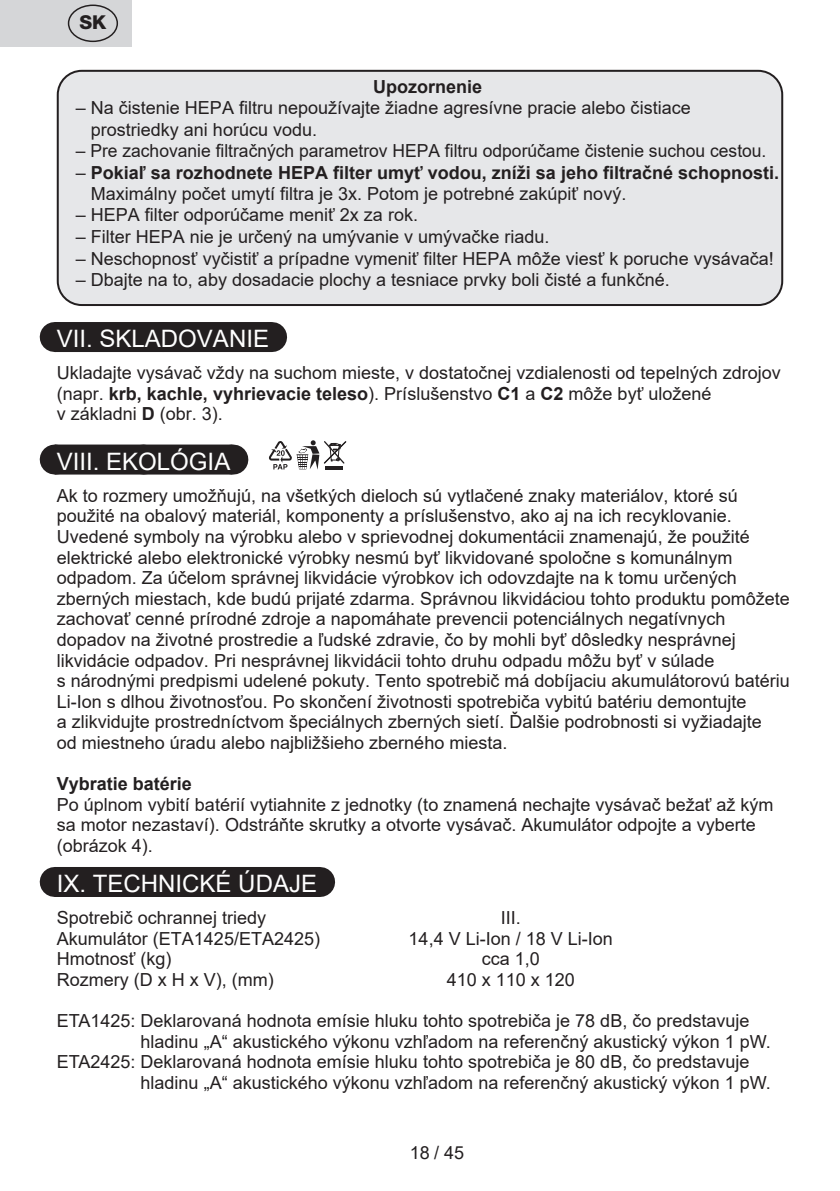
<style>
.page{position:relative;width:840px;height:1191px;background:#fff}
.page>*{position:absolute;margin:0;border:0;box-sizing:border-box;transform-origin:0 0}
.Grafický_nadpis_ETA{font:24px "Arial";color:#fff}
.t1{font:800 19.2px "Helvetica Neue OT";color:#231f20}
.Normální{font:18px/20.6px "Arial";color:#231f20}
._3_Text{font:18px/20.6px "Arial";color:#231f20}
.Normální-2{font:700 18px/21.4px "Arial";color:#231f20}
.text{font:18px "Arial";color:#231f20}
.s1{font-weight:400}
.s2{font-weight:700}
</style>
<div class="page">
<div style="left:55px;top:322px;width:216px;height:30px;background:#231f20"></div>
<hr style="left:271px;top:322px;width:1px;height:30px;background:#231f20">
<div style="left:55px;top:444px;width:177px;height:30px;background:#231f20"></div>
<svg style="left:143px;top:444px;width:45px;height:1px"></svg>
<hr style="left:232px;top:444px;width:1px;height:30px;background:#231f20">
<div style="left:55px;top:867px;width:264px;height:30px;background:#231f20"></div>
<hr style="left:319px;top:867px;width:1px;height:30px;background:#231f20">
<div style="left:58px;top:71px;width:723px;height:234px;background:#e6e7e9;border-radius:24px"></div>
<div style="left:57px;top:70px;width:725px;height:236px;border:2px solid #231f20;border-radius:24px"></div>
<svg style="left:269px;top:440px;width:77px;height:29px"></svg>
<div style="left:0;top:0;width:131px;height:47px;background:#d5d6d8"></div>
<div style="left:68px;top:5px;width:50px;height:37px;border:1px solid #231f20;border-radius:50%"></div>
<p class="t1" style="left:79px;top:11px;width:28px">SK</p>
<p class="Normální-2" style="left:373px;top:76px;width:111px">Upozornenie</p>
<p class="Normální" style="left:91px;top:97px;width:601px;line-height:21.4px;text-indent:-15px">– Na čistenie HEPA filtru nepoužívajte žiadne agresívne pracie alebo čistiace prostriedky ani horúcu vodu.</p>
<p class="Normální" style="left:76px;top:140px;width:691px">– Pre zachovanie filtračných parametrov HEPA filtru odporúčame čistenie suchou cestou.</p>
<p class="Normální-2" style="left:91px;top:162px;width:689px;text-indent:-15px"><span class="s1">–</span> Pokiaľ sa rozhodnete HEPA filter umyť vodou, zníži sa jeho filtračné schopnosti.<br><span class="s1">Maximálny počet umytí filtra je 3x. Potom je potrebné zakúpiť nový.</span></p>
<p class="Normální" style="left:76px;top:205px;width:343px">– HEPA filter odporúčame meniť 2x za rok.</p>
<p class="Normální" style="left:76px;top:227px;width:475px">– Filter HEPA nie je určený na umývanie v umývačke riadu.</p>
<p class="Normální" style="left:76px;top:248px;width:699px">– Neschopnosť vyčistiť a prípadne vymeniť filter HEPA môže viesť k poruche vysávača!</p>
<p class="Normální" style="left:76px;top:269px;width:595px">– Dbajte na to, aby dosadacie plochy a tesniace prvky boli čisté a funkčné.</p>
<p class="Grafický_nadpis_ETA" style="left:57px;top:322px;width:214px">VII. SKLADOVANIE</p>
<p class="Normální" style="left:57px;top:362px;width:725px">Ukladajte vysávač vždy na suchom mieste, v dostatočnej vzdialenosti od tepelných zdrojov (napr. <span class="s2">krb, kachle, vyhrievacie teleso</span>). Príslušenstvo <span class="s2">C1</span> a <span class="s2">C2</span> môže byť uložené<br>v základni <span class="s2">D</span> (obr. 3).</p>
<p class="Grafický_nadpis_ETA" style="left:57px;top:445px;width:175px">VIII. EKOLÓGIA</p>
<p class="Normální" style="left:57px;top:485px;width:734px">Ak to rozmery umožňujú, na všetkých dieloch sú vytlačené znaky materiálov, ktoré sú použité na obalový materiál, komponenty a príslušenstvo, ako aj na ich recyklovanie.<br>Uvedené symboly na výrobku alebo v sprievodnej dokumentácii znamenajú, že použité elektrické alebo elektronické výrobky nesmú byť likvidované spoločne s komunálnym odpadom. Za účelom správnej likvidácie výrobkov ich odovzdajte na k tomu určených zberných miestach, kde budú prijaté zdarma. Správnou likvidáciou tohto produktu pomôžete zachovať cenné prírodné zdroje a napomáhate prevencii potenciálnych negatívnych dopadov na životné prostredie a ľudské zdravie, čo by mohli byť dôsledky nesprávnej likvidácie odpadov. Pri nesprávnej likvidácii tohto druhu odpadu môžu byť v súlade<br>s národnými predpismi udelené pokuty. Tento spotrebič má dobíjaciu akumulátorovú batériu Li-Ion s dlhou životnosťou. Po skončení životnosti spotrebiča vybitú batériu demontujte<br>a zlikvidujte prostredníctvom špeciálnych zberných sietí. Ďalšie podrobnosti si vyžiadajte<br>od miestneho úradu alebo najbližšieho zberného miesta.</p>
<p class="Normální-2" style="left:57px;top:773px;width:137px">Vybratie batérie</p>
<p class="Normální" style="left:57px;top:794px;width:718px">Po úplnom vybití batérií vytiahnite z jednotky (to znamená nechajte vysávač bežať až kým sa motor nezastaví). Odstráňte skrutky a otvorte vysávač. Akumulátor odpojte a vyberte (obrázok 4).</p>
<p class="Grafický_nadpis_ETA" style="left:57px;top:867px;width:262px">IX. TECHNICKÉ ÚDAJE</p>
<p class="Normální" style="left:57px;top:907px;width:211px">Spotrebič ochrannej triedy</p>
<p class="Normální" style="left:500px;top:907px;width:22px">III.</p>
<p class="Normální" style="left:57px;top:928px;width:265px">Akumulátor (ETA1425/ETA2425)</p>
<p class="Normální" style="left:408px;top:928px;width:206px">14,4 V Li-Ion / 18 V Li-Ion</p>
<p class="text" style="left:57px;top:946px;width:116px">Hmotnosť (kg)</p>
<p class="text" style="left:481px;top:946px;width:60px">cca 1,0</p>
<p class="text" style="left:57px;top:967px;width:218px">Rozmery (D x H x V), (mm)</p>
<p class="text" style="left:446px;top:967px;width:130px">410 x 110 x 120</p>
<p class="_3_Text" style="left:140px;top:1010px;width:631px;text-indent:-84px">ETA1425: Deklarovaná hodnota emísie hluku tohto spotrebiča je 78 dB, čo predstavuje hladinu „A“ akustického výkonu vzhľadom na referenčný akustický výkon 1 pW.</p>
<p class="_3_Text" style="left:140px;top:1051px;width:631px;text-indent:-84px">ETA2425: Deklarovaná hodnota emísie hluku tohto spotrebiča je 80 dB, čo predstavuje hladinu „A“ akustického výkonu vzhľadom na referenčný akustický výkon 1 pW.</p>
<p class="Normální" style="left:410px;top:1142px;width:56px">18 / 45</p>
</div>
